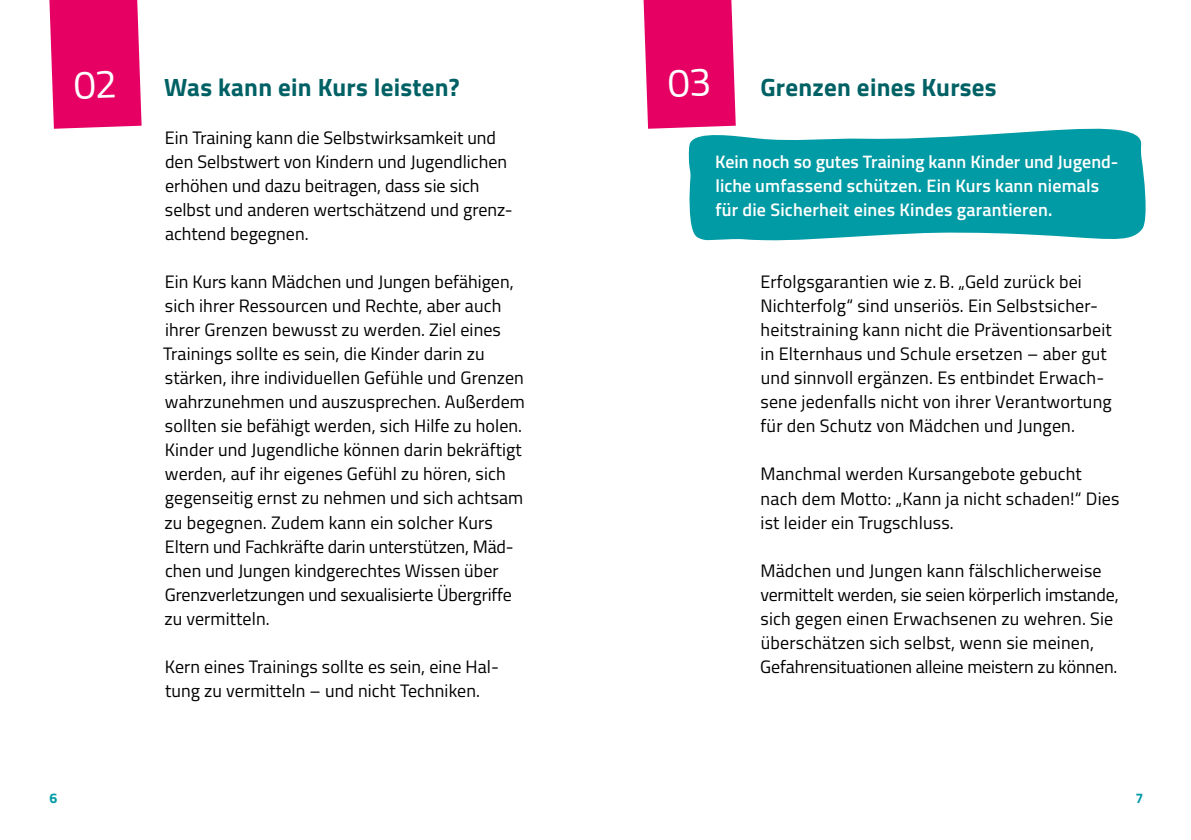
<style>
.page{position:relative;width:1191px;height:840px;background:#fff}
.page>*{position:absolute;margin:0;border:0;box-sizing:border-box;transform-origin:0 0}
.t1{font:700 25px "Titillium";letter-spacing:.01em;color:#006165}
.t2{font:18px/24px "Titillium";letter-spacing:.005em;color:#000}
.t3{font:600 18px/24px "Titillium";letter-spacing:.01em;color:#fff}
.t4{font:700 14px "Titillium";color:#009ba4}
</style>
<div class="page">
<svg style="left:688px;top:128px;width:458px;height:113px;background:#1da6ae"></svg>
<svg style="left:49px;top:0;width:93px;height:129px;background:#e7116e"></svg>
<svg style="left:643px;top:0;width:94px;height:129px;background:#e71470"></svg>
<h1 class="t1" style="left:164px;top:68px;width:297px">Was kann ein Kurs leisten?</h1>
<p class="t2" style="left:165px;top:125px;width:347px">Ein Training kann die Selbstwirksamkeit und den Selbstwert von Kindern und Jugendlichen erhöhen und dazu beitragen, dass sie sich selbst und anderen wertschätzend und grenz&shy;achtend begegnen.</p>
<p class="t2" style="left:163px;top:269px;width:363px">Ein Kurs kann Mädchen und Jungen befähigen, sich ihrer Ressourcen und Rechte, aber auch ihrer Grenzen bewusst zu werden. Ziel eines Trainings sollte es sein, die Kinder darin zu stärken, ihre individuellen Gefühle und Grenzen wahrzunehmen und auszusprechen. Außerdem sollten sie befähigt werden, sich Hilfe zu holen.<br>Kinder und Jugendliche können darin bekräftigt werden, auf ihr eigenes Gefühl zu hören, sich gegenseitig ernst zu nehmen und sich achtsam zu begegnen. Zudem kann ein solcher Kurs Eltern und Fachkräfte darin unterstützen, Mäd&shy;chen und Jungen kindgerechtes Wissen über Grenzverletzungen und sexualisierte Übergriffe zu vermitteln.</p>
<p class="t2" style="left:165px;top:653px;width:336px">Kern eines Trainings sollte es sein, eine Hal&shy;tung zu vermitteln – und nicht Techniken.</p>
<h1 class="t1" style="left:760px;top:68px;width:238px">Grenzen eines Kurses</h1>
<p class="t3" style="left:715px;top:149px;width:405px">Kein noch so gutes Training kann Kinder und Jugend&shy;liche umfassend schützen. Ein Kurs kann niemals für die Sicherheit eines Kindes garantieren.</p>
<p class="t2" style="left:760px;top:269px;width:353px">Erfolgsgarantien wie z.B. „Geld zurück bei Nichterfolg“ sind unseriös. Ein Selbstsicher&shy;heitstraining kann nicht die Präventionsarbeit in Elternhaus und Schule ersetzen – aber gut und sinnvoll ergänzen. Es entbindet Erwach&shy;sene jedenfalls nicht von ihrer Verantwortung für den Schutz von Mädchen und Jungen.</p>
<p class="t2" style="left:760px;top:461px;width:360px">Manchmal werden Kursangebote gebucht nach dem Motto: „Kann ja nicht schaden!“ Dies ist leider ein Trugschluss.</p>
<p class="t2" style="left:760px;top:557px;width:360px">Mädchen und Jungen kann fälschlicherweise vermittelt werden, sie seien körperlich imstande, sich gegen einen Erwachsenen zu wehren. Sie überschätzen sich selbst, wenn sie meinen, Gefahrensituationen alleine meistern zu können.</p>
<p class="t4" style="left:49px;top:787px;width:9px">6</p>
<p class="t4" style="left:1135px;top:787px;width:9px">7</p>
</div>
